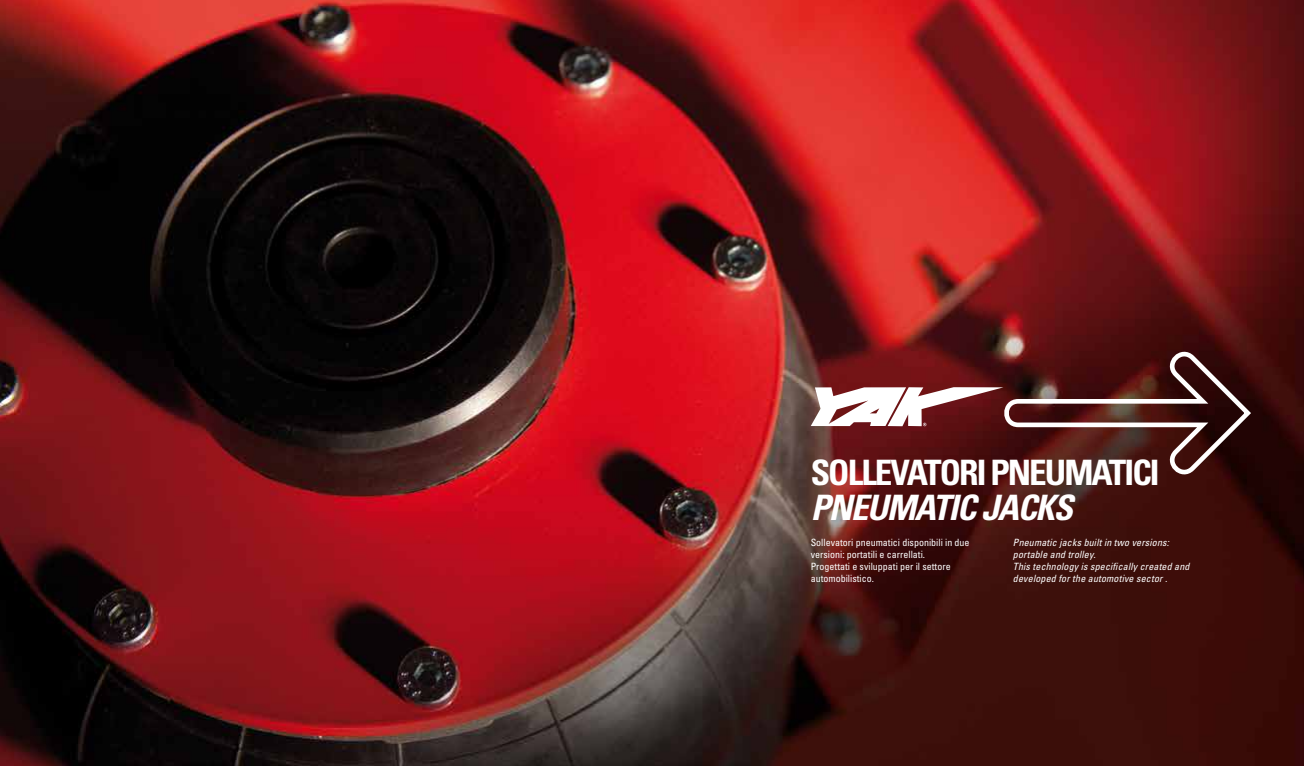
<style>
.page{position:relative;width:1304px;height:766px;background:#fff}
.page>*{position:absolute;margin:0;border:0;box-sizing:border-box;transform-origin:0 0}
.t1{font:700 condensed 35px "Univers LT Std";letter-spacing:-.055em;color:#fff}
.t2{font:italic 700 condensed 35px "Univers LT Std";letter-spacing:-.04em;color:#fff}
.t3{font:italic condensed 10px/12px "Univers LT Std";letter-spacing:.015em;color:#fff}
.t4{font:condensed 10px/12px "Univers LT Std";color:#fff}
</style>
<div class="page">
<img style="left:0;top:0;width:1304px;height:765px">
<svg style="left:811px;top:346px;width:443px;height:140px;background:#64302f"></svg>
<h1 class="t1" style="left:811px;top:451px;width:350px">SOLLEVATORI PNEUMATICI</h1>
<h1 class="t2" style="left:811px;top:486px;width:264px">PNEUMATIC JACKS</h1>
<p class="t4" style="left:811px;top:536px;width:160px">Sollevatori pneumatici disponibili in due versioni: portatili e carrellati.<br>Progettati e sviluppati per il settore automobilistico.</p>
<p class="t3" style="left:1013px;top:536px;width:178px">Pneumatic jacks built in two versions: portable and trolley.<br>This technology is specifically created and developed for the automotive sector .</p>
</div>
